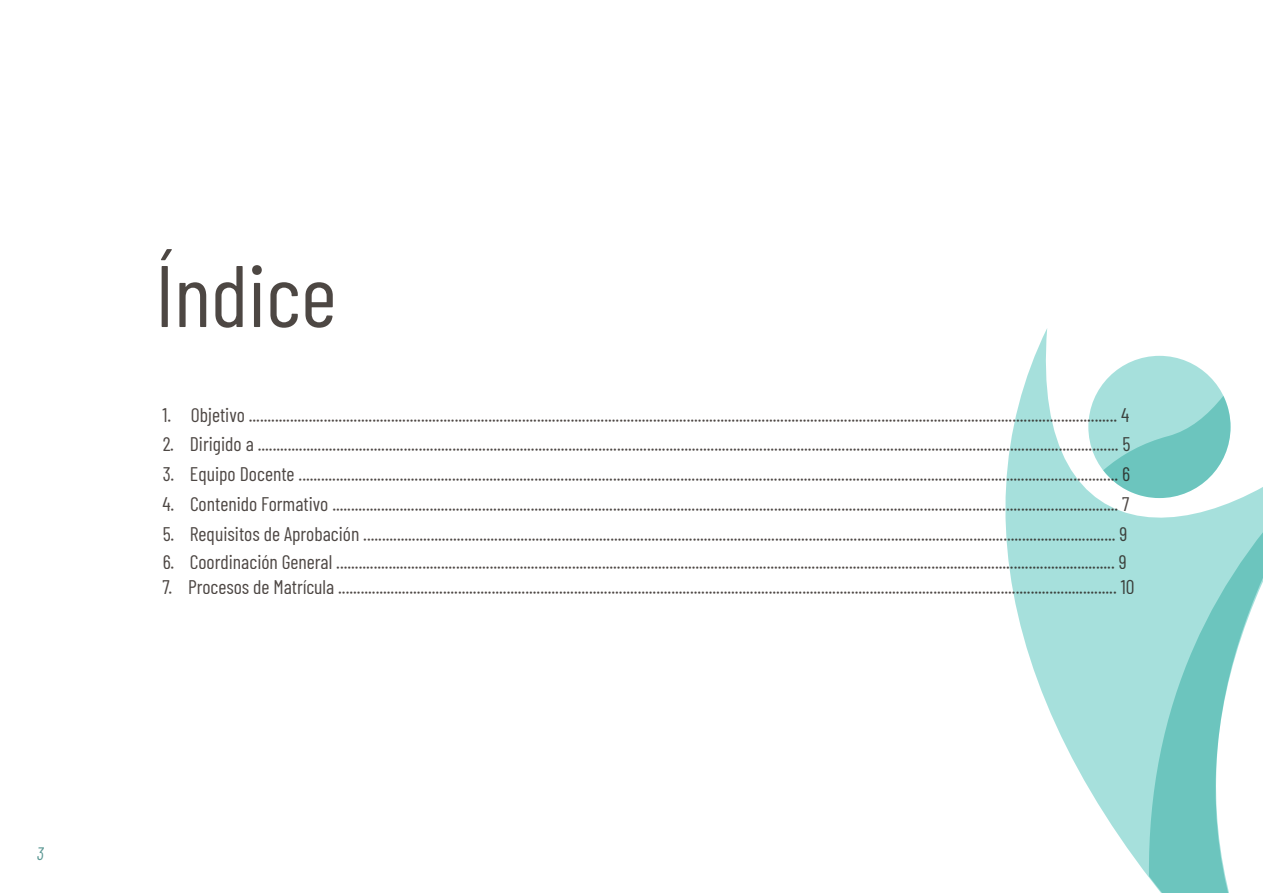
<style>
.page{position:relative;width:1263px;height:893px;background:#fff}
.page>*{position:absolute;margin:0;border:0;box-sizing:border-box;transform-origin:0 0}
.t1{font:87.15px "Barlow Condensed";color:#211915}
.t2{font:19.65px "Barlow Condensed";color:#211915}
.t3{font:italic 18px "Barlow Condensed";color:#36807b}
</style>
<div class="page">
<svg style="left:1005px;top:328px;width:226px;height:549px;fill:#a6e0dc"></svg>
<svg style="left:1149px;top:466px;width:114px;height:427px"></svg>
<div style="left:1088px;top:356px;width:142px;height:142px;background:#a6e0dc;border-radius:50%"></div>
<svg style="left:1103px;top:396px;width:127px;height:102px"></svg>
<p class="t3" style="left:37px;top:840px;width:9px">3</p>
<h1 class="t1" style="left:155px;top:233px;width:183px">Índice</h1>
<p class="t2" style="left:162px;top:401px;width:968px">1. Objetivo ........................................................................................................................................................................................................................................ 4</p>
<p class="t2" style="left:162px;top:429px;width:970px">2. Dirigido a ...................................................................................................................................................................................................................................... 5</p>
<p class="t2" style="left:162px;top:460px;width:969px">3. Equipo Docente ........................................................................................................................................................................................................................... 6</p>
<p class="t2" style="left:162px;top:490px;width:969px">4. Contenido Formativo .................................................................................................................................................................................................................. 7</p>
<p class="t2" style="left:162px;top:520px;width:967px">5. Requisitos de Aprobación ......................................................................................................................................................................................................... 9</p>
<p class="t2" style="left:162px;top:547px;width:966px">6. Coordinación General ................................................................................................................................................................................................................ 9</p>
<p class="t2" style="left:162px;top:572px;width:974px">7. Procesos de Matrícula ................................................................................................................................................................................................................ 10</p>
</div>
